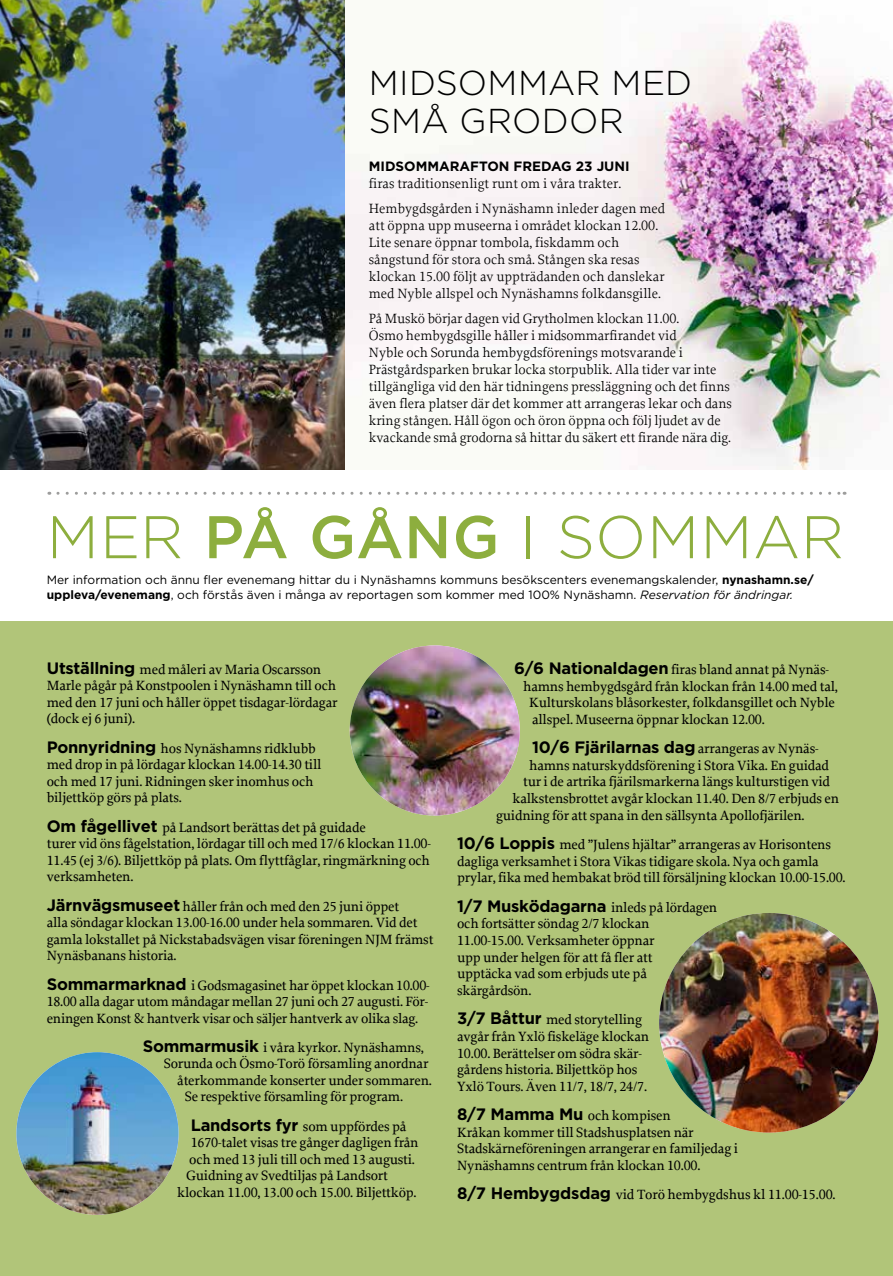
<style>
.page{position:relative;width:893px;height:1276px;background:#fff}
.page>*{position:absolute;margin:0;border:0;box-sizing:border-box;transform-origin:0 0}
.t1{font:300 60px "Gotham";letter-spacing:.01em;color:#8dae3e}
.t2{font:300 34.5px/37.5px "Gotham";letter-spacing:.01em;color:#000}
.t3{font:700 16.5px "Gotham";letter-spacing:-.015em;color:#000}
.t4{font:500 14.1px/16.5px "Proforma";letter-spacing:-.015em;color:#000}
.t5{font:14.1px/17px "Proforma";letter-spacing:-.005em;color:#000}
.t6{font:700 13.5px "Gotham";color:#000}
.t7{font:12px/14.4px "Gotham";color:#000}
.s1{font-weight:500}
.s2{font-weight:700}
.s3{font-style:italic}
.s4{font-family:"Gotham";font-weight:700;font-size:16.5px}
.s5{font-family:"Proforma";font-weight:500;font-size:14.1px}
</style>
<div class="page">
<img style="left:0;top:0;width:893px;height:470px">
<div style="left:0;top:622px;width:893px;height:654px;background:#b1c579"></div>
<svg style="left:58px;top:492px;width:787px;height:3px"></svg>
<img style="left:659px;top:913px;width:220px;height:219px;border-radius:110px">
<img style="left:16px;top:1052px;width:163px;height:162px;border-radius:81px">
<img style="left:350px;top:645px;width:170px;height:170px;border-radius:85px">
<h2 class="t2" style="left:369px;top:63px;width:325px">MIDSOMMAR MED<br>SMÅ GRODOR</h2>
<p class="t6" style="left:369px;top:157px;width:262px">MIDSOMMARAFTON FREDAG 23 JUNI</p>
<p class="t5" style="left:369px;top:170px;width:298px;line-height:25.2px">firas traditionsenligt runt om i våra trakter.<br>Hembygdsgården i Nynäshamn inleder dagen med</p>
<p class="t5" style="left:369px;top:217px;width:297px">att öppna upp museerna i området klockan 12.00.<br>Lite senare öppnar tombola, fiskdamm och sångstund för stora och små. Stången ska resas klockan 15.00 följt av uppträdanden och danslekar med Nyble allspel och Nynäshamns folkdansgille.</p>
<p class="t5" style="left:369px;top:310px;width:364px">På Muskö börjar dagen vid Grytholmen klockan 11.00.<br>Ösmo hembygdsgille håller i midsommarfirandet vid<br>Nyble och Sorunda hembygdsförenings motsvarande i Prästgårdsparken brukar locka storpublik. Alla tider var inte tillgängliga vid den här tidningens pressläggning och det finns även flera platser där det kommer att arrangeras lekar och dans kring stången. Håll ögon och öron öppna och följ ljudet av de kvackande små grodorna så hittar du säkert ett firande nära dig.</p>
<h1 class="t1" style="left:47px;top:499px;width:799px">MER <span class="s1">PÅ GÅNG</span> I SOMMAR</h1>
<p class="t7" style="left:47px;top:572px;width:768px">Mer information och ännu fler evenemang hittar du i Nynäshamns kommuns besökscenters evenemangskalender, <span class="s2">nynashamn.se/ uppleva/evenemang</span>, och förstås även i många av reportagen som kommer med 100% Nynäshamn. <span class="s3">Reservation för ändringar.</span></p>
<p class="t4" style="left:47px;top:661px;width:292px"><span class="s4">Utställning</span> med måleri av Maria Oscarsson Marle pågår på Konstpoolen i Nynäshamn till och med den 17 juni och håller öppet tisdagar-lördagar (dock ej 6 juni).</p>
<p class="t4" style="left:47px;top:740px;width:276px"><span class="s4">Ponnyridning</span> hos Nynäshamns ridklubb med drop in på lördagar klockan 14.00-14.30 till och med 17 juni. Ridningen sker inomhus och biljettköp görs på plats.</p>
<p class="t4" style="left:47px;top:818px;width:386px"><span class="s4">Om fågellivet</span> på Landsort berättas det på guidade<br>turer vid öns fågelstation, lördagar till och med 17/6 klockan 11.00- 11.45 (ej 3/6). Biljettköp på plats. Om flyttfåglar, ringmärkning och verksamheten.</p>
<p class="t4" style="left:47px;top:897px;width:388px"><span class="s4">Järnvägsmuseet</span> håller från och med den 25 juni öppet<br>alla söndagar klockan 13.00-16.00 under hela sommaren. Vid det gamla lokstallet på Nickstabadsvägen visar föreningen NJM främst Nynäsbanans historia.</p>
<p class="t4" style="left:47px;top:976px;width:384px;text-align:justify"><span class="s4">Sommarmarknad</span> i Godsmagasinet har öppet klockan 10.00- 18.00 alla dagar utom måndagar mellan 27 juni och 27 augusti. För&shy;eningen Konst &amp; hantverk visar och säljer hantverk av olika slag.</p>
<p class="t4" style="left:143px;top:1039px;width:283px"><span class="s4">Sommarmusik</span> i våra kyrkor. Nynäshamns,</p>
<p class="t4" style="left:164px;top:1055px;width:266px">Sorunda och Ösmo-Torö församling anordnar</p>
<p class="t4" style="left:177px;top:1072px;width:256px">återkommande konserter under sommaren.</p>
<p class="t4" style="left:185px;top:1088px;width:220px">Se respektive församling för program.</p>
<p class="t4" style="left:191px;top:1117px;width:217px"><span class="s4">Landsorts fyr</span> som uppfördes på</p>
<p class="t4" style="left:191px;top:1134px;width:229px">1670-talet visas tre gånger dagligen från</p>
<p class="t4" style="left:189px;top:1150px;width:227px">och med 13 juli till och med 13 augusti.</p>
<p class="t4" style="left:186px;top:1167px;width:203px">Guidning av Svedtiljas på Landsort</p>
<p class="t4" style="left:177px;top:1184px;width:241px">klockan 11.00, 13.00 och 15.00. Biljettköp.</p>
<p class="t4" style="left:514px;top:661px;width:316px"><span class="s4">6/6 Nationaldagen</span> firas bland annat på Nynäs-</p>
<p class="t4" style="left:523px;top:677px;width:316px">hamns hembygdsgård från klockan från 14.00 med tal,</p>
<p class="t4" style="left:529px;top:694px;width:307px">Kulturskolans blåsorkester, folkdansgillet och Nyble</p>
<p class="t4" style="left:532px;top:711px;width:234px">allspel. Museerna öppnar klockan 12.00.</p>
<p class="t3" style="left:532px;top:736px;width:288px">10/6 Fjärilarnas dag <span class="s5">arrangeras av Nynäs-</span></p>
<p class="t4" style="left:529px;top:757px;width:301px">hamns naturskyddsförening i Stora Vika. En guidad</p>
<p class="t4" style="left:523px;top:773px;width:308px">tur i de artrika fjärilsmarkerna längs kulturstigen vid</p>
<p class="t4" style="left:513px;top:790px;width:328px">kalkstensbrottet avgår klockan 11.40. Den 8/7 erbjuds en</p>
<p class="t4" style="left:496px;top:806px;width:310px">guidning för att spana in den sällsynta Apollofjärilen.</p>
<p class="t4" style="left:457px;top:836px;width:390px"><span class="s4">10/6 Loppis</span> med ”Julens hjältar” arrangeras av Horisontens dagliga verksamhet i Stora Vikas tidigare skola. Nya och gamla prylar, fika med hembakat bröd till försäljning klockan 10.00-15.00.</p>
<p class="t4" style="left:457px;top:898px;width:262px"><span class="s4">1/7 Musködagarna</span> inleds på lördagen och fortsätter söndag 2/7 klockan<br>11.00-15.00. Verksamheter öppnar<br>upp under helgen för att få fler att<br>upptäcka vad som erbjuds ute på skärgårdsön.</p>
<p class="t4" style="left:457px;top:1011px;width:193px"><span class="s4">3/7 Båttur</span> med storytelling avgår från Yxlö fiskeläge klockan 10.00. Berättelser om södra skär&shy;gårdens historia. Biljettköp hos Yxlö Tours. Även 11/7, 18/7, 24/7.</p>
<p class="t4" style="left:457px;top:1107px;width:282px"><span class="s4">8/7 Mamma Mu</span> och kompisen<br>Kråkan kommer till Stadshusplatsen när Stadskärneföreningen arrangerar en familjedag i Nynäshamns centrum från klockan 10.00.</p>
<p class="t4" style="left:457px;top:1186px;width:380px"><span class="s4">8/7 Hembygdsdag</span> vid Torö hembygdshus kl 11.00-15.00.</p>
</div>
